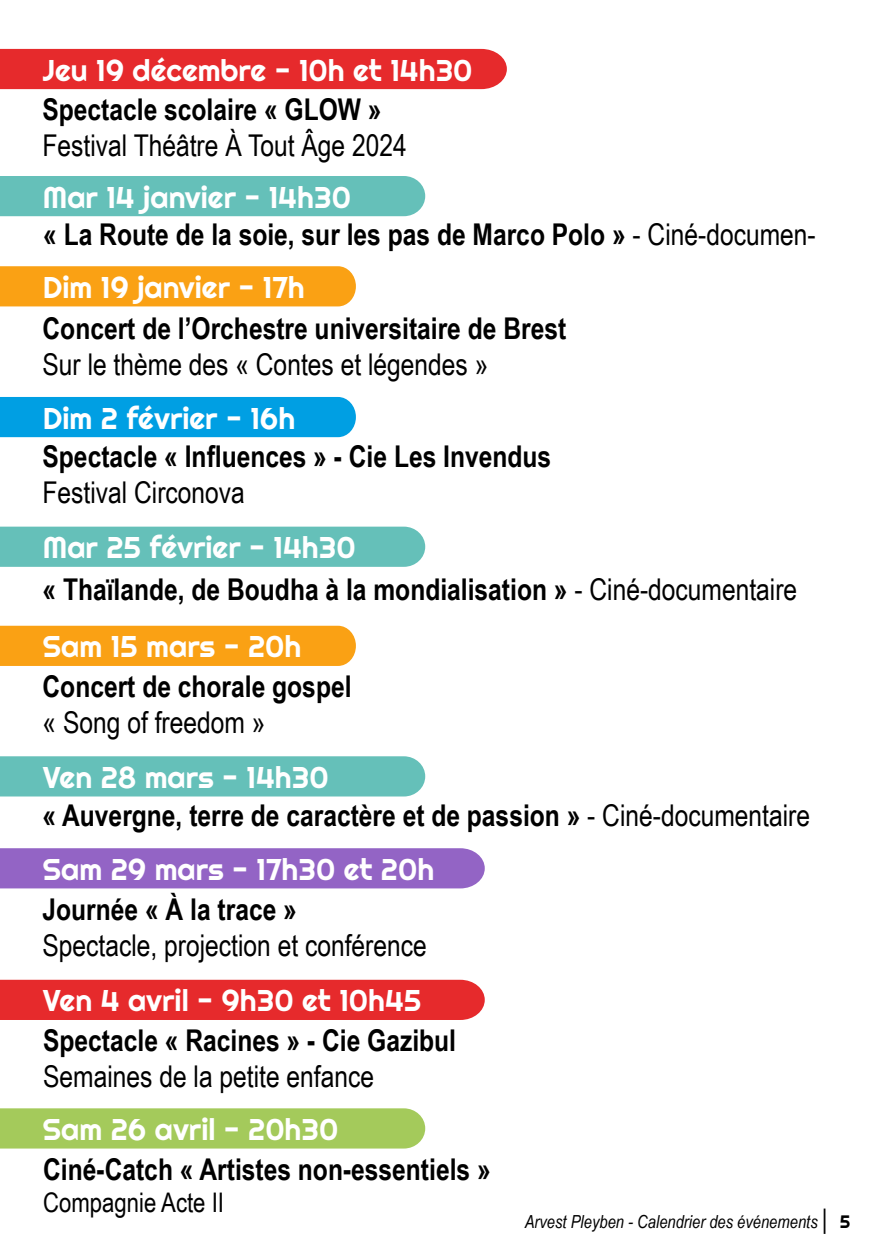
<style>
.page{position:relative;width:893px;height:1259px;background:#fff}
.page>*{position:absolute;margin:0;border:0;box-sizing:border-box;transform-origin:0 0}
.t1{font:700 30px "Arial Narrow";color:#000}
.t2{font:30px "Righteous";color:#fff}
.t3{font:30px "Arial Narrow";color:#000}
.t4{font:27px "Arial Narrow";color:#000}
.t5{font:italic 18px "Arial Narrow";color:#000}
.s1{font-weight:400}
.s2{font-style:normal;font-size:27px}
.s3{font-family:"Righteous";font-style:normal}
</style>
<div class="page">
<div style="left:0;top:49px;width:507px;height:40px;background:#e62a2c"></div>
<div style="left:0;top:176px;width:425px;height:40px;background:#65c0b9"></div>
<div style="left:0;top:266px;width:356px;height:40px;background:#faa114"></div>
<div style="left:0;top:397px;width:356px;height:40px;background:#009fe3"></div>
<div style="left:0;top:526px;width:425px;height:41px;background:#65c0b9"></div>
<div style="left:0;top:626px;width:356px;height:40px;background:#faa114"></div>
<div style="left:0;top:756px;width:425px;height:40px;background:#65c0b9"></div>
<div style="left:0;top:848px;width:485px;height:40px;background:#9364c5"></div>
<div style="left:0;top:979px;width:485px;height:41px;background:#e62a2c"></div>
<div style="left:0;top:1108px;width:425px;height:40px;background:#a4ca5b"></div>
<p class="t2" style="left:43px;top:51px;width:431px">Jeu 19 décembre - 10h et 14h30</p>
<p class="t1" style="left:43px;top:87px;width:341px">Spectacle scolaire « GLOW »</p>
<p class="t3" style="left:43px;top:123px;width:366px">Festival Théâtre À Tout Âge 2024</p>
<p class="t2" style="left:43px;top:178px;width:310px">Mar 14 janvier - 14h30</p>
<p class="t1" style="left:43px;top:212px;width:774px">« La Route de la soie, sur les pas de Marco Polo » <span class="s1">- Ciné-documen-</span></p>
<p class="t2" style="left:43px;top:268px;width:263px">Dim 19 janvier - 17h</p>
<p class="t1" style="left:43px;top:306px;width:525px">Concert de l’Orchestre universitaire de Brest</p>
<p class="t3" style="left:43px;top:343px;width:447px">Sur le thème des « Contes et légendes »</p>
<p class="t2" style="left:43px;top:399px;width:254px">Dim 2 février - 16h</p>
<p class="t1" style="left:43px;top:434px;width:510px">Spectacle « Influences » - Cie Les Invendus</p>
<p class="t3" style="left:43px;top:471px;width:204px">Festival Circonova</p>
<p class="t2" style="left:43px;top:529px;width:314px">Mar 25 février - 14h30</p>
<p class="t1" style="left:43px;top:566px;width:756px">« Thaïlande, de Boudha à la mondialisation » <span class="s1">- Ciné-documentaire</span></p>
<p class="t2" style="left:43px;top:628px;width:260px">Sam 15 mars - 20h</p>
<p class="t1" style="left:43px;top:664px;width:310px">Concert de chorale gospel</p>
<p class="t3" style="left:43px;top:701px;width:224px">« Song of freedom »</p>
<p class="t2" style="left:43px;top:758px;width:287px">Ven 28 mars - 14h30</p>
<p class="t1" style="left:43px;top:793px;width:769px">« Auvergne, terre de caractère et de passion » <span class="s1">- Ciné-documentaire</span></p>
<p class="t2" style="left:43px;top:850px;width:393px">Sam 29 mars - 17h30 et 20h</p>
<p class="t1" style="left:43px;top:886px;width:256px">Journée « À la trace »</p>
<p class="t3" style="left:43px;top:923px;width:386px">Spectacle, projection et conférence</p>
<p class="t2" style="left:43px;top:982px;width:380px">Ven 4 avril - 9h30 et 10h45</p>
<p class="t1" style="left:43px;top:1018px;width:414px">Spectacle « Racines » - Cie Gazibul</p>
<p class="t3" style="left:43px;top:1054px;width:332px">Semaines de la petite enfance</p>
<p class="t2" style="left:43px;top:1110px;width:297px">Sam 26 avril - 20h30</p>
<p class="t1" style="left:43px;top:1146px;width:449px">Ciné-Catch « Artistes non-essentiels »</p>
<p class="t4" style="left:43px;top:1182px;width:182px">Compagnie Acte II</p>
<p class="t5" style="left:525px;top:1208px;width:327px">Arvest Pleyben - Calendrier des événements <span class="s2">|</span> <span class="s3">5</span></p>
</div>
